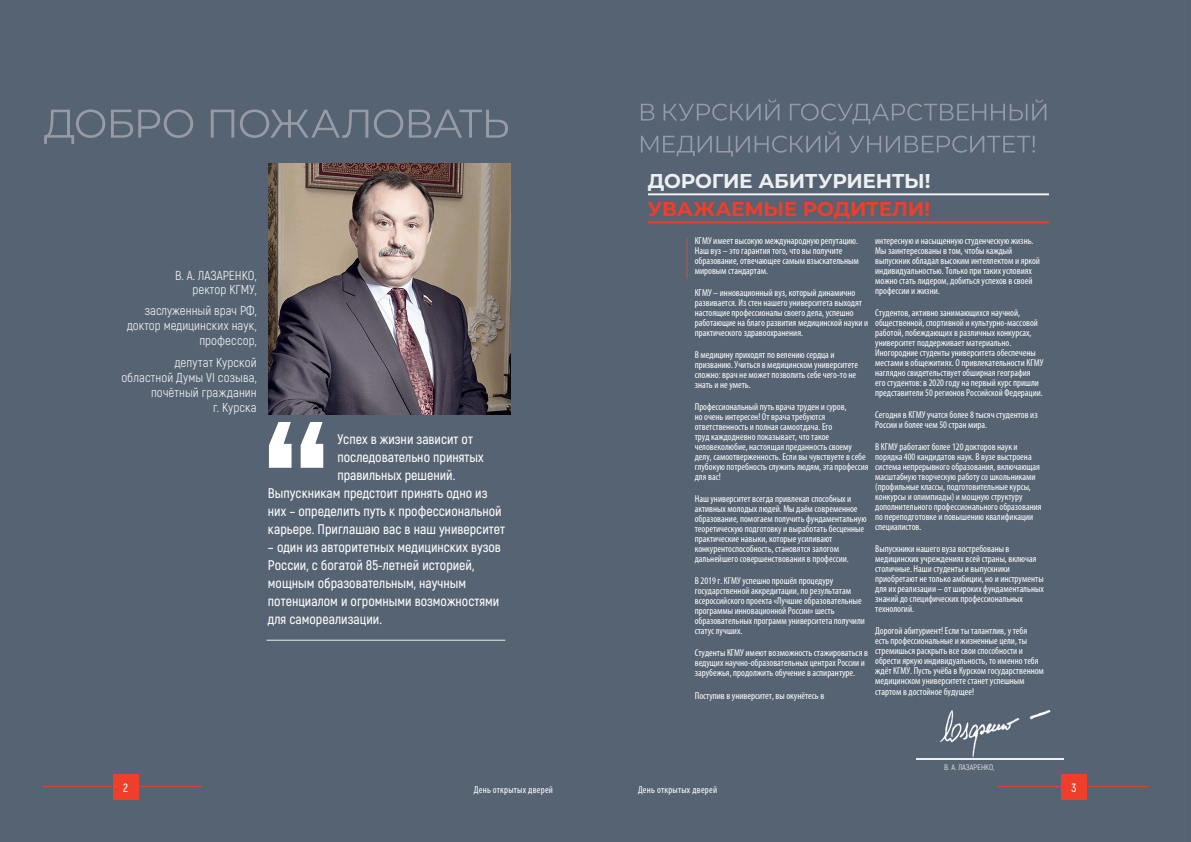
<style>
.page{position:relative;width:1191px;height:842px;background:#fff}
.page>*{position:absolute;margin:0;border:0;box-sizing:border-box;transform-origin:0 0}
.t1{font:700 20px "Montserrat";letter-spacing:-.015em;color:#edeff0}
.t2{font:700 20px "Montserrat";letter-spacing:-.015em;color:#ef3e29}
.t3{font:600 14px/18px "Akrobat";color:#fff}
.t4{font:13px/15px "Akrobat";color:#edeff0;text-align:right}
.t5{font:600 12px "Akrobat";color:#fff}
.t6{font:condensed 10px/10px "Myriad Pro";color:#fff}
.t7{font:condensed 10px "Myriad Pro";letter-spacing:.025em;color:#fff}
.t8{font:8px "Akrobat";color:#edeff0}
</style>
<div class="page">
<div style="left:0;top:0;width:979px;height:455px;background:#566372"></div>
<div style="left:979px;top:0;width:210px;height:702px;background:#566372"></div>
<div style="left:0;top:455px;width:944px;height:387px;background:#566372"></div>
<div style="left:944px;top:455px;width:36px;height:241px;background:#566372"></div>
<div style="left:1050px;top:702px;width:139px;height:140px;background:#566372"></div>
<div style="left:944px;top:767px;width:106px;height:75px;background:#566372"></div>
<img style="left:875px;top:687px;width:98px;height:10px">
<img style="left:268px;top:163px;width:243px;height:252px">
<svg style="left:269px;top:422px;width:54px;height:46px"></svg>
<hr style="left:648px;top:193px;width:401px;height:2px;background:#edeff0">
<hr style="left:648px;top:221px;width:401px;height:2px;background:#ef3e29">
<img style="left:44px;top:109px;width:464px;height:35px">
<img style="left:641px;top:99px;width:408px;height:25px">
<img style="left:641px;top:131px;width:394px;height:25px">
<hr style="left:266px;top:640px;width:239px;height:1px;background:#edeff0">
<hr style="left:997px;top:786px;width:151px;height:1px;background:#ef3e29">
<div style="left:1061px;top:774px;width:25px;height:25px;background:#ef3e29"></div>
<hr style="left:43px;top:786px;width:159px;height:1px;background:#ef3e29">
<div style="left:113px;top:774px;width:25px;height:25px;background:#ef3e29"></div>
<img style="left:916px;top:696px;width:150px;height:71px">
<img style="left:916px;top:696px;width:57px;height:1px">
<img style="left:916px;top:759px;width:147px;height:1px">
<hr style="left:686px;top:238px;width:1px;height:41px;background:#ef3e29">
<h3 class="t4" style="left:175px;top:269px;width:83px;line-height:14px">В. А. ЛАЗАРЕНКО, ректор КГМУ,</h3>
<h3 class="t4" style="left:127px;top:303px;width:131px">заслуженный врач РФ, доктор медицинских наук, профессор,</h3>
<h3 class="t4" style="left:121px;top:355px;width:137px">депутат Курской областной Думы VI созыва, почётный гражданин<br>г. Курска</h3>
<h2 class="t3" style="left:337px;top:430px;width:137px">Успех в жизни зависит от</h2>
<h2 class="t3" style="left:337px;top:448px;width:148px">последовательно принятых</h2>
<h2 class="t3" style="left:337px;top:466px;width:119px">правильных решений.</h2>
<h2 class="t3" style="left:268px;top:484px;width:221px">Выпускникам предстоит принять одно из</h2>
<h2 class="t3" style="left:268px;top:502px;width:235px">них – определить путь к профессиональной</h2>
<h2 class="t3" style="left:268px;top:520px;width:238px">карьере. Приглашаю вас в наш университет</h2>
<h2 class="t3" style="left:268px;top:538px;width:234px">– один из авторитетных медицинских вузов России, с богатой 85-летней историей, мощным образовательным, научным потенциалом и огромными возможностями для самореализации.</h2>
<h1 class="t1" style="left:648px;top:167px;width:284px">ДОРОГИЕ АБИТУРИЕНТЫ!</h1>
<h1 class="t2" style="left:648px;top:195px;width:284px">УВАЖАЕМЫЕ РОДИТЕЛИ!</h1>
<p class="t6" style="left:694px;top:236px;width:166px">КГМУ имеет высокую международную репутацию.<br>Наш вуз – это гарантия того, что вы получите образование, отвечающее самым взыскательным мировым стандартам.</p>
<p class="t6" style="left:694px;top:288px;width:175px">КГМУ – инновационный вуз, который динамично развивается. Из стен нашего университета выходят настоящие профессионалы своего дела, успешно работающие на благо развития медицинской науки и практического здравоохранения.</p>
<p class="t6" style="left:694px;top:350px;width:165px">В медицину приходят по велению сердца и призванию. Учиться в медицинском университете сложно: врач не может позволить себе чего-то не знать и не уметь.</p>
<p class="t6" style="left:694px;top:402px;width:175px">Профессиональный путь врача труден и суров,<br>но очень интересен! От врача требуются ответственность и полная самоотдача. Его<br>труд каждодневно показывает, что такое человеколюбие, настоящая преданность своему делу, самоотверженность. Если вы чувствуете в себе глубокую потребность служить людям, эта профессия для вас!</p>
<p class="t6" style="left:694px;top:494px;width:173px">Наш университет всегда привлекал способных и активных молодых людей. Мы даём современное образование, помогаем получить фундаментальную теоретическую подготовку и выработать бесценные практические навыки, которые усиливают конкурентоспособность, становятся залогом дальнейшего совершенствования в профессии.</p>
<p class="t6" style="left:694px;top:576px;width:172px">В 2019 г. КГМУ успешно прошёл процедуру государственной аккредитации, по результатам всероссийского проекта «Лучшие образовательные программы инновационной России» шесть образовательных программ университета получили статус лучших.</p>
<p class="t6" style="left:694px;top:648px;width:175px">Cтуденты КГМУ имеют возможность стажироваться в ведущих научно-образовательных центрах России и зарубежья, продолжить обучение в аспирантуре.</p>
<p class="t6" style="left:694px;top:690px;width:131px">Поступив в университет, вы окунётесь в</p>
<p class="t6" style="left:875px;top:236px;width:166px">интересную и насыщенную студенческую жизнь.<br>Мы заинтересованы в том, чтобы каждый выпускник обладал высоким интеллектом и яркой индивидуальностью. Только при таких условиях можно стать лидером, добиться успехов в своей профессии и жизни.</p>
<p class="t6" style="left:875px;top:308px;width:170px">Студентов, активно занимающихся научной, общественной, спортивной и культурно-массовой работой, побеждающих в различных конкурсах, университет поддерживает материально.<br>Иногородние студенты университета обеспечены местами в общежитиях. О привлекательности КГМУ наглядно свидетельствует обширная география его студентов: в 2020 году на первый курс пришли представители 50 регионов Российской Федерации.</p>
<p class="t6" style="left:875px;top:410px;width:164px">Сегодня в КГМУ учатся более 8 тысяч студентов из<br>России и более чем 50 стран мира.</p>
<p class="t6" style="left:875px;top:442px;width:168px">В КГМУ работают более 120 докторов наук и порядка 400 кандидатов наук. В вузе выстроена система непрерывного образования, включающая масштабную творческую работу со школьниками (профильные классы, подготовительные курсы, конкурсы и олимпиады) и мощную структуру дополнительного профессионального образования по переподготовке и повышению квалификации специалистов.</p>
<p class="t6" style="left:875px;top:544px;width:170px">Выпускники нашего вуза востребованы в медицинских учреждениях всей страны, включая столичные. Наши студенты и выпускники приобретают не только амбиции, но и инструменты для их реализации – от широких фундаментальных знаний до специфических профессиональных технологий.</p>
<p class="t6" style="left:875px;top:626px;width:170px">Дорогой абитуриент! Если ты талантлив, у тебя<br>есть профессиональные и жизненные цели, ты стремишься раскрыть все свои способности и обрести яркую индивидуальность, то именно тебя ждёт КГМУ. Пусть учёба в Курском государственном медицинском университете станет успешным стартом в достойное будущее!</p>
<p class="t8" style="left:944px;top:762px;width:52px">В. А. ЛАЗАРЕНКО,</p>
<p class="t5" style="left:123px;top:780px;width:6px">2</p>
<p class="t7" style="left:474px;top:783px;width:81px">День открытых дверей</p>
<p class="t7" style="left:638px;top:784px;width:81px">День открытых дверей</p>
<p class="t5" style="left:1071px;top:780px;width:6px">3</p>
</div>
